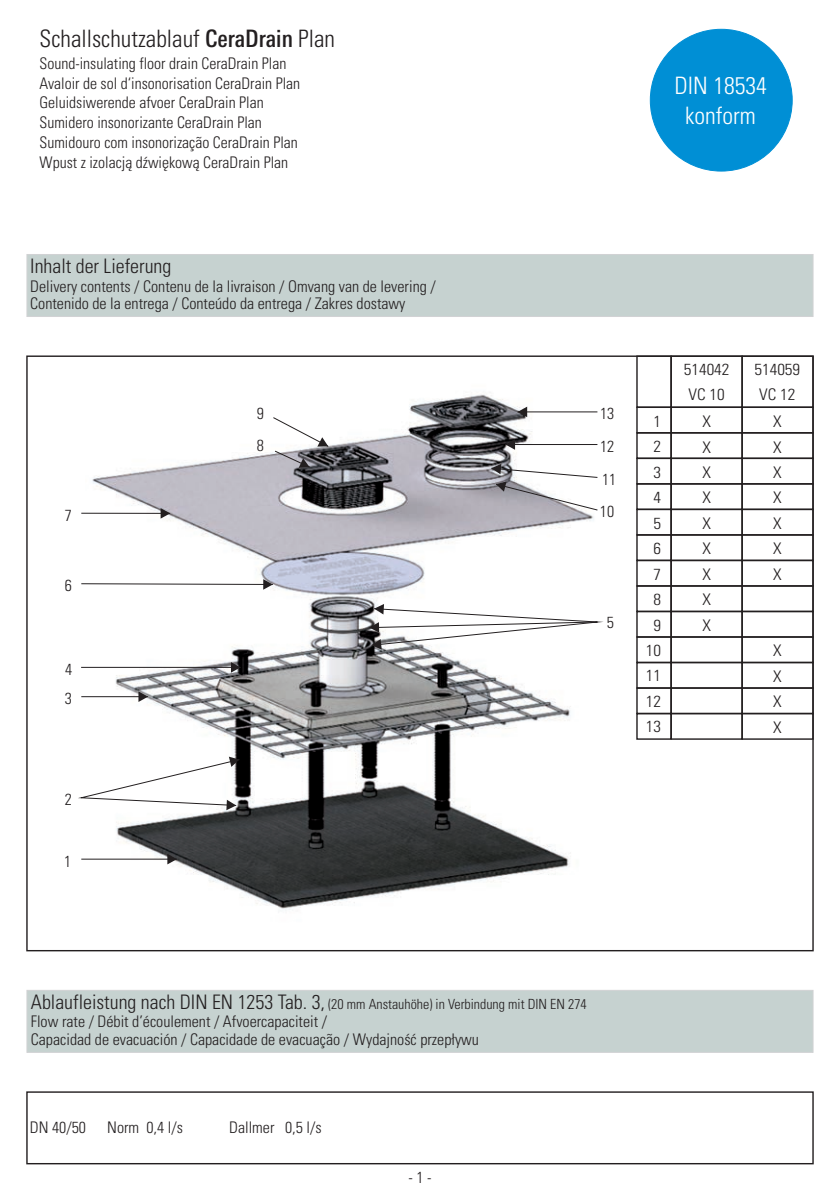
<style>
.page{position:relative;width:840px;height:1191px;background:#fff}
.page>*{position:absolute;margin:0;border:0;box-sizing:border-box;transform-origin:0 0}
.t1{font:24px "Univers Com 47 Light Cond";color:#231f20}
.t2{font:24px/29.8px "Univers Com 47 Light Cond";color:#fff;text-align:center}
.t3{font:20px "Univers Com 47 Light Cond";color:#231f20}
.t4{font:16px/19.8px "Univers Com 47 Light Cond";color:#231f20}
.t5{font:16px/25.4px "Univers Com 47 Light Cond";color:#231f20;text-align:justify;scale:1.07 1}
.t6{font:14px "Univers Com 47 Light Cond";color:#231f20}
.s1{font-family:"Linotype Univers 520 Cn";font-weight:500}
.s2{font-size:20px}
</style>
<div class="page">
<div style="left:27px;top:254px;width:785px;height:63px;background:#c6d2d0;border:1px solid #d1d2d4"></div>
<div style="left:27px;top:990px;width:785px;height:62px;background:#c6d2d0;border:1px solid #d1d2d4"></div>
<div style="left:26px;top:1091px;width:787px;height:73px;border:1px solid #231f20"></div>
<div style="left:649px;top:29px;width:143px;height:142px;background:#008fd5;border:1px solid #008fd5;border-radius:50%"></div>
<div style="left:741px;top:355px;width:72px;height:53px;border:1px solid #231f20"></div>
<div style="left:670px;top:355px;width:72px;height:53px;border:1px solid #231f20"></div>
<div style="left:636px;top:355px;width:35px;height:53px;border:1px solid #231f20"></div>
<div style="left:741px;top:406px;width:72px;height:27px;border:1px solid #231f20"></div>
<div style="left:741px;top:432px;width:72px;height:27px;border:1px solid #231f20"></div>
<div style="left:741px;top:457px;width:72px;height:27px;border:1px solid #231f20"></div>
<div style="left:741px;top:483px;width:72px;height:27px;border:1px solid #231f20"></div>
<div style="left:741px;top:508px;width:72px;height:27px;border:1px solid #231f20"></div>
<div style="left:741px;top:534px;width:72px;height:27px;border:1px solid #231f20"></div>
<div style="left:741px;top:560px;width:72px;height:26px;border:1px solid #231f20"></div>
<div style="left:741px;top:585px;width:72px;height:27px;border:1px solid #231f20"></div>
<div style="left:741px;top:611px;width:72px;height:26px;border:1px solid #231f20"></div>
<div style="left:741px;top:636px;width:72px;height:27px;border:1px solid #231f20"></div>
<div style="left:741px;top:662px;width:72px;height:26px;border:1px solid #231f20"></div>
<div style="left:741px;top:687px;width:72px;height:27px;border:1px solid #231f20"></div>
<div style="left:741px;top:713px;width:72px;height:27px;border:1px solid #231f20"></div>
<div style="left:670px;top:406px;width:72px;height:27px;border:1px solid #231f20"></div>
<div style="left:670px;top:432px;width:72px;height:27px;border:1px solid #231f20"></div>
<div style="left:670px;top:457px;width:72px;height:27px;border:1px solid #231f20"></div>
<div style="left:670px;top:483px;width:72px;height:27px;border:1px solid #231f20"></div>
<div style="left:670px;top:508px;width:72px;height:27px;border:1px solid #231f20"></div>
<div style="left:670px;top:534px;width:72px;height:27px;border:1px solid #231f20"></div>
<div style="left:670px;top:560px;width:72px;height:26px;border:1px solid #231f20"></div>
<div style="left:670px;top:585px;width:72px;height:27px;border:1px solid #231f20"></div>
<div style="left:670px;top:611px;width:72px;height:26px;border:1px solid #231f20"></div>
<div style="left:670px;top:636px;width:72px;height:27px;border:1px solid #231f20"></div>
<div style="left:670px;top:662px;width:72px;height:26px;border:1px solid #231f20"></div>
<div style="left:670px;top:687px;width:72px;height:27px;border:1px solid #231f20"></div>
<div style="left:670px;top:713px;width:72px;height:27px;border:1px solid #231f20"></div>
<div style="left:636px;top:406px;width:35px;height:27px;border:1px solid #231f20"></div>
<div style="left:636px;top:432px;width:35px;height:27px;border:1px solid #231f20"></div>
<div style="left:636px;top:457px;width:35px;height:27px;border:1px solid #231f20"></div>
<div style="left:636px;top:483px;width:35px;height:27px;border:1px solid #231f20"></div>
<div style="left:636px;top:508px;width:35px;height:27px;border:1px solid #231f20"></div>
<div style="left:636px;top:534px;width:35px;height:27px;border:1px solid #231f20"></div>
<div style="left:636px;top:560px;width:35px;height:26px;border:1px solid #231f20"></div>
<div style="left:636px;top:585px;width:35px;height:27px;border:1px solid #231f20"></div>
<div style="left:636px;top:611px;width:35px;height:26px;border:1px solid #231f20"></div>
<div style="left:636px;top:636px;width:35px;height:27px;border:1px solid #231f20"></div>
<div style="left:636px;top:662px;width:35px;height:26px;border:1px solid #231f20"></div>
<div style="left:636px;top:687px;width:35px;height:27px;border:1px solid #231f20"></div>
<div style="left:636px;top:713px;width:35px;height:27px;border:1px solid #231f20"></div>
<img style="left:86px;top:394px;width:512px;height:516px">
<hr style="left:81px;top:858px;width:96px;height:1px;background:#231f20">
<svg style="left:167px;top:854px;width:10px;height:10px"></svg>
<hr style="left:81px;top:696px;width:67px;height:1px;background:#231f20">
<svg style="left:138px;top:691px;width:10px;height:11px"></svg>
<hr style="left:81px;top:667px;width:159px;height:1px;background:#231f20">
<svg style="left:231px;top:662px;width:9px;height:10px"></svg>
<hr style="left:505px;top:444px;width:92px;height:1px;background:#231f20">
<svg style="left:505px;top:439px;width:9px;height:11px"></svg>
<hr style="left:517px;top:411px;width:80px;height:1px;background:#231f20">
<svg style="left:517px;top:406px;width:10px;height:11px"></svg>
<svg style="left:490px;top:464px;width:107px;height:46px"></svg>
<hr style="left:81px;top:513px;width:89px;height:1px;background:#231f20">
<svg style="left:160px;top:508px;width:10px;height:10px"></svg>
<svg style="left:369px;top:604px;width:233px;height:45px"></svg>
<svg style="left:81px;top:579px;width:192px;height:10px"></svg>
<svg style="left:273px;top:417px;width:55px;height:51px"></svg>
<svg style="left:78px;top:756px;width:162px;height:54px"></svg>
<h1 class="t1" style="left:40px;top:30px;width:297px">Schallschutzablauf <span class="s1">CeraDrain</span> Plan</h1>
<p class="t4" style="left:40px;top:55px;width:262px">Sound-insulating floor drain CeraDrain Plan Avaloir de sol d‘insonorisation CeraDrain Plan Geluidsiwerende afvoer CeraDrain Plan Sumidero insonorizante CeraDrain Plan Sumidouro com insonorização CeraDrain Plan Wpust z izolacją dźwiękową CeraDrain Plan</p>
<p class="t3" style="left:30px;top:258px;width:143px">Inhalt der Lieferung</p>
<p class="t4" style="left:30px;top:279px;width:407px;line-height:17.8px">Delivery contents / Contenu de la livraison / Omvang van de levering /<br>Contenido de la entrega / Conteúdo da entrega / Zakres dostawy</p>
<p class="t4" style="left:256px;top:405px;width:9px">9</p>
<p class="t4" style="left:65px;top:507px;width:9px">7</p>
<p class="t4" style="left:65px;top:577px;width:9px">6</p>
<p class="t4" style="left:65px;top:661px;width:9px">4</p>
<p class="t4" style="left:65px;top:690px;width:9px">3</p>
<p class="t4" style="left:65px;top:791px;width:9px">2</p>
<p class="t4" style="left:64px;top:853px;width:9px">1</p>
<p class="t4" style="left:256px;top:438px;width:9px">8</p>
<h1 class="t2" style="left:674px;top:74px;width:93px">DIN 18534 konform</h1>
<p class="t4" style="left:599px;top:406px;width:16px">13</p>
<p class="t4" style="left:599px;top:438px;width:16px">12</p>
<p class="t4" style="left:601px;top:471px;width:16px">11</p>
<p class="t4" style="left:599px;top:504px;width:16px">10</p>
<p class="t4" style="left:606px;top:614px;width:9px">5</p>
<p class="t5" style="left:683px;top:359px;width:44px;line-height:24.8px">514042<br>VC 10</p>
<p class="t5" style="left:754px;top:359px;width:44px;line-height:24.8px">514059<br>VC 12</p>
<p class="t5" style="left:645px;top:410px;width:16px;text-align:center">1<br>2<br>3<br>4<br>5<br>6<br>7<br>8<br>9<br>10<br>11<br>12<br>13</p>
<p class="t5" style="left:702px;top:411px;width:9px">X X X X X X X X X</p>
<p class="t5" style="left:772px;top:411px;width:9px">X X X X X X X</p>
<p class="t5" style="left:772px;top:640px;width:9px">X X X X</p>
<p class="t6" style="left:31px;top:998px;width:557px"><span class="s2">Ablaufleistung nach DIN EN 1253 Tab. 3,</span> (20 mm Anstauhöhe) in Verbindung mit DIN EN 274</p>
<p class="t4" style="left:31px;top:1015px;width:449px;line-height:17.8px">Flow rate / Débit d’écoulement / Afvoercapaciteit /<br>Capacidad de evacuación / Capacidade de evacuação / Wydajność przepływu</p>
<p class="t4" style="left:30px;top:1119px;width:57px">DN 40/50</p>
<p class="t4" style="left:107px;top:1119px;width:77px">Norm 0,4 l/s</p>
<p class="t4" style="left:229px;top:1119px;width:94px">Dallmer 0,5 l/s</p>
<p class="t4" style="left:408px;top:1169px;width:25px">- 1 -</p>
</div>
